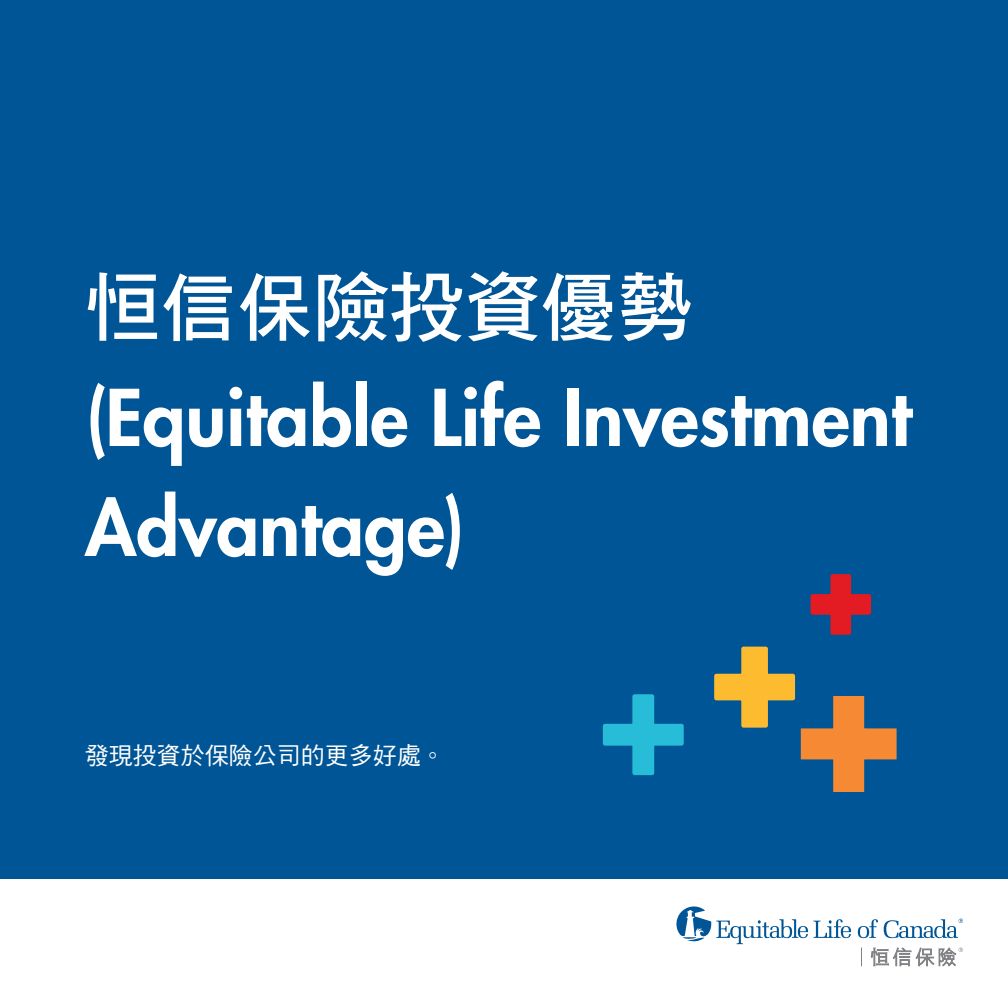
<style>
.page{position:relative;width:1008px;height:1008px;background:#fff}
.page>*{position:absolute;margin:0;border:0;box-sizing:border-box;transform-origin:0 0}
.t1{font:800 149.8px "Futura Std";color:#27bcd7}
.t2{font:700 110.2px "Futura Std";color:#e31b23}
.t3{font:800 76px/110px "Futura Std";color:#fff}
.t4{font:76px "DF Hei Std W7";color:#fff}
.t5{font:24px "DF Hei Std W5";color:#fff}
.s1{font-weight:700;font-size:179px;color:#f68933}
</style>
<div class="page">
<div style="left:0;top:0;width:1008px;height:879px;background:#005596"></div>
<svg style="left:676px;top:906px;width:132px;height:38px"></svg>
<svg style="left:814px;top:919px;width:37px;height:19px"></svg>
<svg style="left:858px;top:919px;width:20px;height:19px"></svg>
<svg style="left:884px;top:919px;width:79px;height:19px"></svg>
<svg style="left:861px;top:948px;width:1px;height:18px"></svg>
<svg style="left:870px;top:947px;width:93px;height:20px"></svg>
<svg style="left:602px;top:694px;width:82px;height:82px"></svg>
<svg style="left:714px;top:646px;width:183px;height:146px"></svg>
<svg style="left:810px;top:574px;width:62px;height:61px"></svg>
<p class="t4" style="left:85px;top:266px;width:609px">恒信保險投資優勢</p>
<p class="t3" style="left:85px;top:363px;width:828px">(Equitable Life Investment<br>Advantage)</p>
<h2 class="t2" style="left:803px;top:518px;width:77px">+</h2>
<p class="t5" style="left:85px;top:742px;width:362px">發現投資於保險公司的更多好處。</p>
<h1 class="t1" style="left:600px;top:623px;width:312px">+<sup>+</sup><span class="s1">+</span></h1>
</div>
